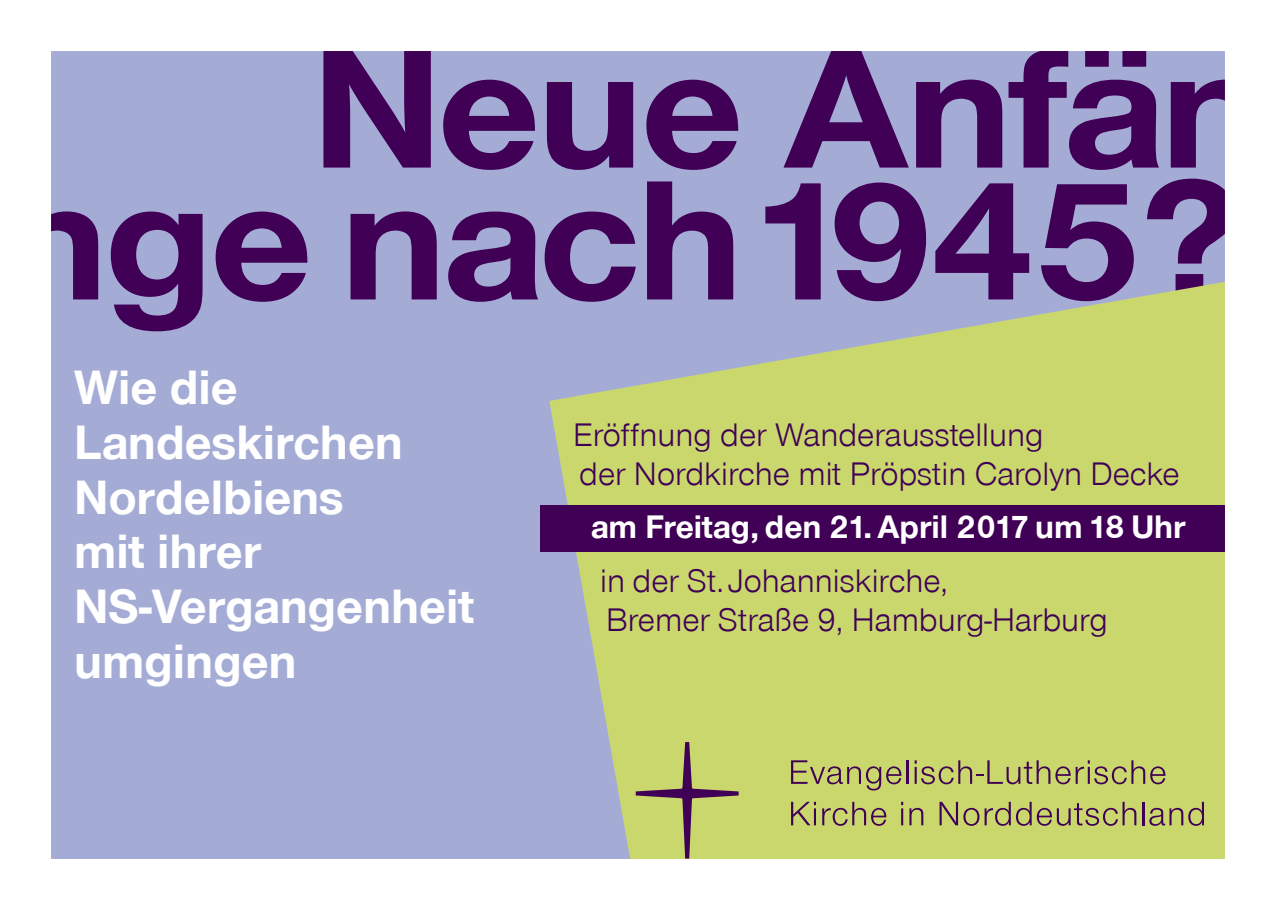
<style>
.page{position:relative;width:1276px;height:910px;background:#fff}
.page>*{position:absolute;margin:0;border:0;box-sizing:border-box;transform-origin:0 0}
.t1{font:700 177px/132px "Nordelbica";letter-spacing:-.02em;color:#400055;text-align:right;scale:1.08 1}
.t2{font:700 49.8px/54.6px "Nordelbica";color:#fff}
.t3{font:33.6px/39px "Nordelbica";color:#400055}
.t4{font:700 33.6px "Nordelbica";color:#fff}
</style>
<div class="page">
<div style="left:16px;top:26px;width:1242px;height:867px;background:#a4acd6"></div>
<svg style="left:549px;top:282px;width:675px;height:576px;fill:#c9d76d"></svg>
<svg style="left:791px;top:760px;width:110px;height:30px;background:#aead68"></svg>
<hr style="left:906px;top:760px;width:2px;height:24px;background:#400055">
<svg style="left:914px;top:760px;width:251px;height:24px;background:#adab68"></svg>
<svg style="left:791px;top:802px;width:25px;height:23px"></svg>
<svg style="left:822px;top:802px;width:64px;height:24px;background:#aba867"></svg>
<svg style="left:901px;top:802px;width:2px;height:23px"></svg>
<svg style="left:909px;top:808px;width:14px;height:17px"></svg>
<svg style="left:939px;top:802px;width:71px;height:24px;background:#a8a467"></svg>
<svg style="left:1016px;top:802px;width:120px;height:24px;background:#aaa767"></svg>
<hr style="left:1142px;top:802px;width:2px;height:23px;background:#400055">
<svg style="left:1149px;top:802px;width:55px;height:24px"></svg>
<svg style="left:636px;top:742px;width:102px;height:116px;background:#b8bc6a"></svg>
<div style="left:0;top:0;width:1276px;height:910px;border:51px solid #fff"></div>
<div style="left:540px;top:505px;width:685px;height:46px;background:#400055"></div>
<h1 class="t1" style="left:1px;top:42px;width:1174px">Neue Anfän nge nach1945?</h1>
<h2 class="t2" style="left:74px;top:360px;width:402px">Wie die<br>Landeskirchen<br>Nordelbiens<br>mit ihrer<br>NS-Vergangenheit umgingen</h2>
<p class="t3" style="left:573px;top:415px;width:608px">Eröffnung der Wanderausstellung<br>der Nordkirche mit Pröpstin Carolyn Decke</p>
<p class="t4" style="left:591px;top:507px;width:596px">am Freitag, den 21. April 2017 um 18 Uhr</p>
<p class="t3" style="left:600px;top:561px;width:509px">in der St. Johanniskirche,<br>Bremer Straße 9, Hamburg-Harburg</p>
</div>
